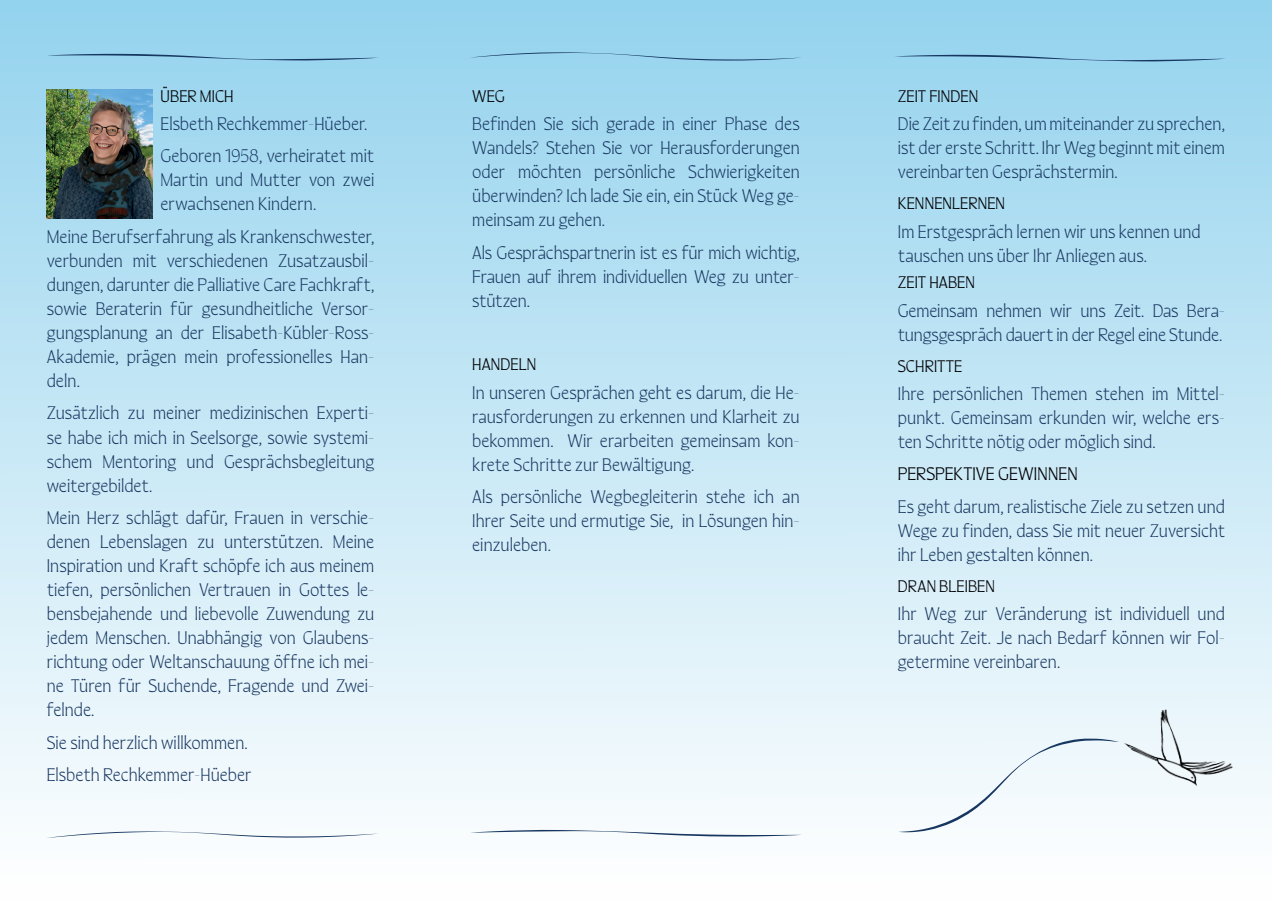
<style>
.page{position:relative;width:1272px;height:902px;background:#fff}
.page>*{position:absolute;margin:0;border:0;box-sizing:border-box;transform-origin:0 0}
.text_Kopie{font:700 19.5px/24px "Quiverleaf CF";letter-spacing:-.005em;color:#173660;text-align:justify}
.überschrift_Kopie{font:700 19.5px/24px "Quiverleaf CF";color:#173660}
.text_Kopie-2{font:800 19.5px "Quiverleaf CF";letter-spacing:.005em;color:#020205}
.überschrift_Kopie-2{font:800 18px "Quiverleaf CF";letter-spacing:.005em;color:#020205}
</style>
<div class="page">
<div style="left:0;top:0;width:1271px;height:901px;background:linear-gradient(to bottom,#93d2ed,#fff)"></div>
<img style="left:1121px;top:708px;width:117px;height:84px">
<div style="left:898px;top:738px;width:221px;height:94px;background:#f1f9fc"></div>
<svg style="left:470px;top:829px;width:331px;height:7px"></svg>
<svg style="left:46px;top:831px;width:332px;height:6px"></svg>
<svg style="left:469px;top:52px;width:333px;height:9px"></svg>
<svg style="left:894px;top:55px;width:331px;height:7px"></svg>
<svg style="left:47px;top:54px;width:331px;height:7px"></svg>
<img style="left:47px;top:89px;width:105px;height:130px">
<p class="überschrift_Kopie-2" style="left:160px;top:83px;width:75px">ÜBER MICH</p>
<p class="text_Kopie" style="left:160px;top:109px;width:208px">Elsbeth Rechkemmer-Hüeber.</p>
<p class="text_Kopie" style="left:160px;top:142px;width:215px">Geboren 1958, verheiratet mit Martin und Mutter von zwei erwachsenen Kindern.</p>
<p class="text_Kopie" style="left:47px;top:222px;width:329px">Meine Berufserfahrung als Krankenschwester, verbunden mit verschiedenen Zusatzausbil&shy;dungen, darunter die Palliative Care Fachkraft, sowie Beraterin für gesundheitliche Versor&shy;gungsplanung an der Elisabeth-Kübler-Ross-Akademie, prägen mein professionelles Han&shy;deln.</p>
<p class="text_Kopie" style="left:47px;top:399px;width:329px">Zusätzlich zu meiner medizinischen Experti&shy;se habe ich mich in Seelsorge, sowie systemi&shy;schem Mentoring und Gesprächsbegleitung weitergebildet.</p>
<p class="text_Kopie" style="left:47px;top:503px;width:329px">Mein Herz schlägt dafür, Frauen in verschie&shy;denen Lebenslagen zu unterstützen. Meine Inspiration und Kraft schöpfe ich aus meinem tiefen, persönlichen Vertrauen in Gottes le&shy;bensbejahende und liebevolle Zuwendung zu jedem Menschen. Unabhängig von Glaubens&shy;richtung oder Weltanschauung öffne ich mei&shy;ne Türen für Suchende, Fragende und Zwei&shy;felnde.</p>
<p class="text_Kopie" style="left:47px;top:728px;width:202px">Sie sind herzlich willkommen.</p>
<p class="text_Kopie" style="left:47px;top:760px;width:206px">Elsbeth Rechkemmer-Hüeber</p>
<p class="überschrift_Kopie-2" style="left:472px;top:83px;width:34px">WEG</p>
<p class="text_Kopie" style="left:472px;top:110px;width:329px">Befinden Sie sich gerade in einer Phase des Wandels? Stehen Sie vor Herausforderungen oder möchten persönliche Schwierigkeiten überwinden? Ich lade Sie ein, ein Stück Weg ge&shy;meinsam zu gehen.</p>
<p class="text_Kopie" style="left:472px;top:238px;width:329px">Als Gesprächspartnerin ist es für mich wichtig, Frauen auf ihrem individuellen Weg zu unter&shy;stützen.</p>
<p class="überschrift_Kopie-2" style="left:472px;top:351px;width:66px">HANDELN</p>
<p class="text_Kopie" style="left:472px;top:378px;width:329px">In unseren Gesprächen geht es darum, die He&shy;rausforderungen zu erkennen und Klarheit zu bekommen. Wir erarbeiten gemeinsam kon&shy;krete Schritte zur Bewältigung.</p>
<p class="text_Kopie" style="left:472px;top:483px;width:329px">Als persönliche Wegbegleiterin stehe ich an Ihrer Seite und ermutige Sie, in Lösungen hin&shy;einzuleben.</p>
<p class="überschrift_Kopie-2" style="left:897px;top:83px;width:82px">ZEIT FINDEN</p>
<p class="text_Kopie" style="left:897px;top:110px;width:329px">Die Zeit zu finden, um miteinander zu sprechen, ist der erste Schritt. Ihr Weg beginnt mit einem vereinbarten Gesprächstermin.</p>
<p class="überschrift_Kopie-2" style="left:897px;top:190px;width:109px">KENNENLERNEN</p>
<p class="überschrift_Kopie" style="left:897px;top:217px;width:304px">Im Erstgespräch lernen wir uns kennen und tauschen uns über Ihr Anliegen aus.</p>
<p class="überschrift_Kopie-2" style="left:897px;top:269px;width:79px">ZEIT HABEN</p>
<p class="text_Kopie" style="left:897px;top:296px;width:329px">Gemeinsam nehmen wir uns Zeit. Das Bera&shy;tungsgespräch dauert in der Regel eine Stunde.</p>
<p class="überschrift_Kopie-2" style="left:897px;top:353px;width:66px">SCHRITTE</p>
<p class="text_Kopie" style="left:897px;top:379px;width:329px">Ihre persönlichen Themen stehen im Mittel&shy;punkt. Gemeinsam erkunden wir, welche ers&shy;ten Schritte nötig oder möglich sind.</p>
<p class="text_Kopie-2" style="left:897px;top:460px;width:181px">PERSPEKTIVE GEWINNEN</p>
<p class="text_Kopie" style="left:897px;top:492px;width:329px">Es geht darum, realistische Ziele zu setzen und Wege zu finden, dass Sie mit neuer Zuversicht ihr Leben gestalten können.</p>
<p class="überschrift_Kopie-2" style="left:897px;top:573px;width:99px">DRAN BLEIBEN</p>
<p class="text_Kopie" style="left:897px;top:600px;width:329px">Ihr Weg zur Veränderung ist individuell und braucht Zeit. Je nach Bedarf können wir Fol&shy;getermine vereinbaren.</p>
</div>
